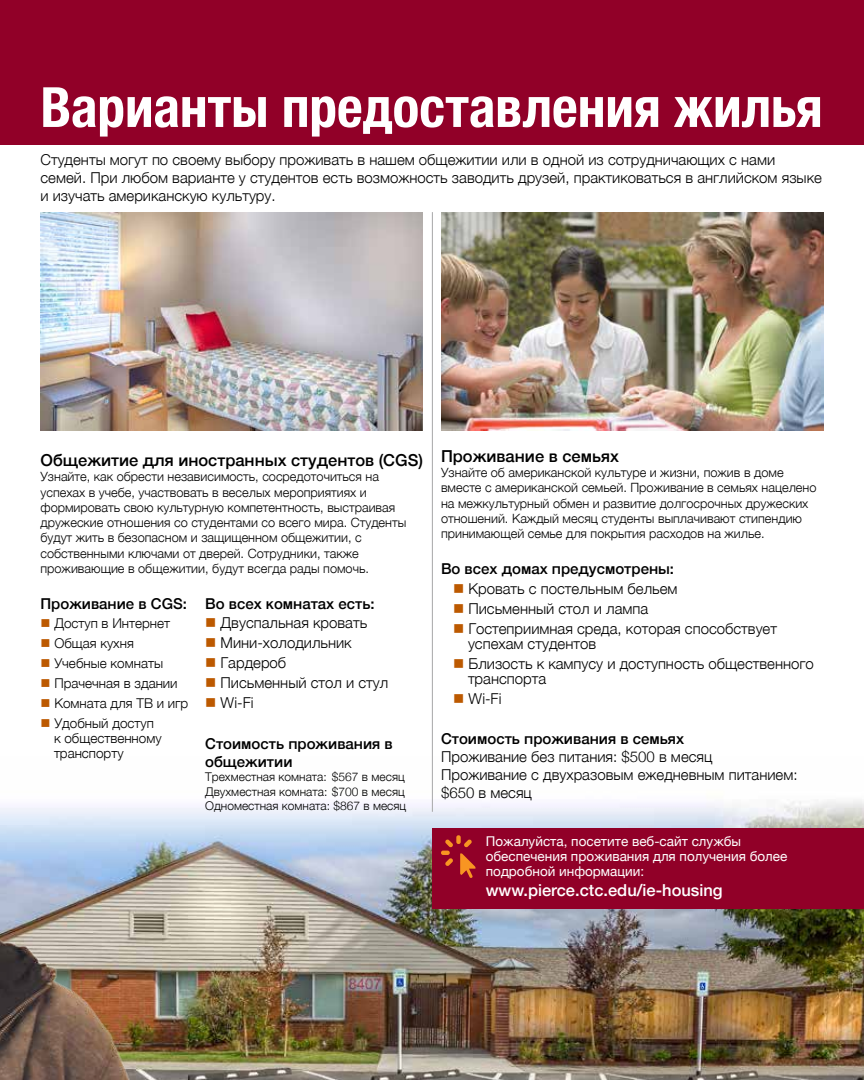
<style>
.page{position:relative;width:864px;height:1080px;background:#fff}
.page>*{position:absolute;margin:0;border:0;box-sizing:border-box;transform-origin:0 0}
.t1{font:700 condensed 55.5px "Helvetica Neue";color:#fff}
.t2{font:500 16.5px "Helvetica Neue";color:#000}
.t3{font:500 16.5px "Helvetica Neue";color:#fff}
.t4{font:300 15px/18px "Helvetica Neue";color:#000}
.t5{font:500 15px/18px "Helvetica Neue";color:#000}
.t6{font:300 13.5px/15px "Helvetica Neue";color:#000}
.t7{font:13.5px/15px "Helvetica Neue";color:#fff}
.t8{font:300 12.75px/15.3px "Helvetica Neue";color:#000}
.t9{font:300 12px "Helvetica Neue";color:#000}
.s1{color:#bc5900}
</style>
<div class="page">
<img style="left:139px;top:756px;width:725px;height:324px">
<div style="left:432px;top:828px;width:432px;height:81px;background:#910028"></div>
<div style="left:0;top:0;width:864px;height:145px;background:#910028"></div>
<img style="left:0;top:807px;width:139px;height:273px">
<img style="left:40px;top:212px;width:383px;height:218px">
<img style="left:441px;top:212px;width:383px;height:218px">
<hr style="left:432px;top:212px;width:1px;height:600px;background:#a7a7a8">
<svg style="left:441px;top:835px;width:35px;height:43px"></svg>
<h2 class="t1" style="left:40px;top:61px;width:784px">Варианты предоставления жилья</h2>
<p class="t4" style="left:40px;top:149px;width:783px">Студенты могут по своему выбору проживать в нашем общежитии или в одной из сотрудничающих с нами семей. При любом варианте у студентов есть возможность заводить друзей, практиковаться в английском языке и изучать американскую культуру.</p>
<h3 class="t2" style="left:40px;top:447px;width:384px">Общежитие для иностранных студентов (CGS)</h3>
<p class="t8" style="left:40px;top:468px;width:367px">Узнайте, как обрести независимость, сосредоточиться на успехах в учебе, участвовать в веселых мероприятиях и формировать свою культурную компетентность, выстраивая дружеские отношения со студентами со всего мира. Студенты будут жить в безопасном и защищенном общежитии, с собственными ключами от дверей. Сотрудники, также проживающие в общежитии, будут всегда рады помочь.</p>
<h4 class="t5" style="left:40px;top:593px;width:148px">Проживание в CGS:</h4>
<p class="t6" style="left:40px;top:615px;width:131px"><span class="s1">■</span> Доступ в Интернет</p>
<p class="t6" style="left:40px;top:635px;width:95px"><span class="s1">■</span> Общая кухня</p>
<p class="t6" style="left:40px;top:655px;width:124px"><span class="s1">■</span> Учебные комнаты</p>
<p class="t6" style="left:40px;top:675px;width:139px"><span class="s1">■</span> Прачечная в здании</p>
<p class="t6" style="left:40px;top:695px;width:149px"><span class="s1">■</span> Комната для ТВ и игр</p>
<p class="t6" style="left:54px;top:714px;width:109px;text-indent:-14px"><span class="s1">■</span> Удобный доступ к общественному транспорту</p>
<h4 class="t5" style="left:205px;top:593px;width:171px">Во всех комнатах есть:</h4>
<p class="t4" style="left:205px;top:613px;width:164px"><span class="s1">■</span> Двуспальная кровать</p>
<p class="t4" style="left:205px;top:633px;width:148px"><span class="s1">■</span> Мини-холодильник</p>
<p class="t4" style="left:205px;top:653px;width:83px"><span class="s1">■</span> Гардероб</p>
<p class="t4" style="left:205px;top:673px;width:185px"><span class="s1">■</span> Письменный стол и стул</p>
<p class="t4" style="left:205px;top:692px;width:50px"><span class="s1">■</span> Wi-Fi</p>
<h4 class="t5" style="left:205px;top:733px;width:189px">Стоимость проживания в общежитии</h4>
<p class="t9" style="left:205px;top:767px;width:201px">Трехместная комната: $567 в месяц</p>
<p class="t9" style="left:205px;top:782px;width:201px">Двухместная комната: $700 в месяц</p>
<p class="t9" style="left:205px;top:796px;width:202px">Одноместная комната: $867 в месяц</p>
<h3 class="t2" style="left:441px;top:443px;width:179px">Проживание в семьях</h3>
<p class="t8" style="left:441px;top:464px;width:377px">Узнайте об американской культуре и жизни, пожив в доме вместе с американской семьей. Проживание в семьях нацелено на межкультурный обмен и развитие долгосрочных дружеских отношений. Каждый месяц студенты выплачивают стипендию принимающей семье для покрытия расходов на жилье.</p>
<h4 class="t5" style="left:441px;top:559px;width:235px">Во всех домах предусмотрены:</h4>
<p class="t4" style="left:453px;top:579px;width:226px"><span class="s1">■</span> Кровать с постельным бельем</p>
<p class="t4" style="left:453px;top:599px;width:197px"><span class="s1">■</span> Письменный стол и лампа</p>
<p class="t4" style="left:468px;top:620px;width:311px;line-height:15px;text-indent:-15px"><span class="s1">■</span> Гостеприимная среда, которая способствует успехам студентов</p>
<p class="t4" style="left:468px;top:655px;width:347px;line-height:15px;text-indent:-15px"><span class="s1">■</span> Близость к кампусу и доступность общественного транспорта</p>
<p class="t4" style="left:453px;top:688px;width:50px"><span class="s1">■</span> Wi-Fi</p>
<h4 class="t5" style="left:441px;top:729px;width:245px">Стоимость проживания в семьях</h4>
<p class="t4" style="left:441px;top:747px;width:273px">Проживание без питания: $500 в месяц</p>
<p class="t4" style="left:441px;top:765px;width:358px">Проживание с двухразовым ежедневным питанием: $650 в месяц</p>
<p class="t7" style="left:486px;top:835px;width:303px">Пожалуйста, посетите веб-сайт службы обеспечения проживания для получения более подробной информации:</p>
<p class="t3" style="left:486px;top:877px;width:238px">www.pierce.ctc.edu/ie-housing</p>
</div>
